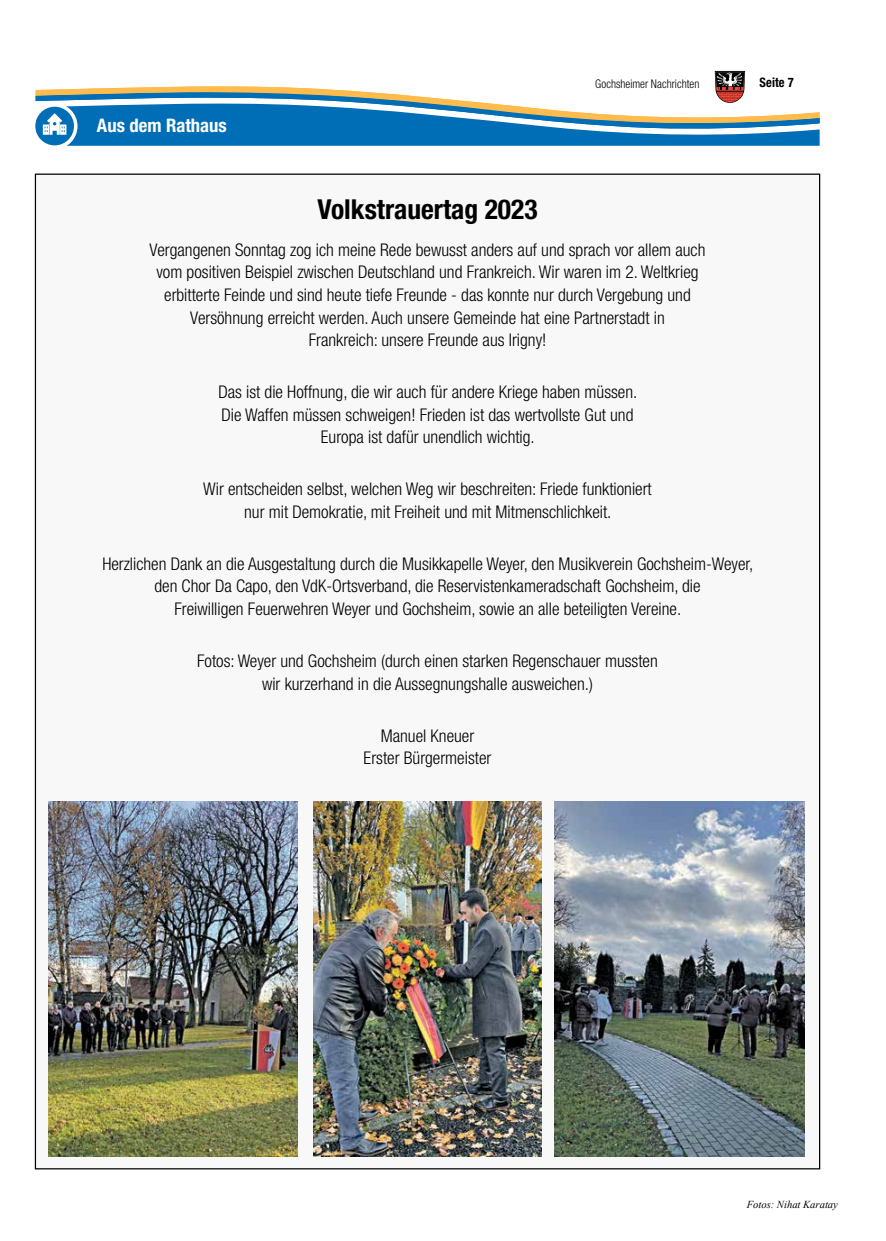
<style>
.page{position:relative;width:886px;height:1241px;background:#fff}
.page>*{position:absolute;margin:0;border:0;box-sizing:border-box;transform-origin:0 0}
.t1{font:700 condensed 27.5px "Helvetica Neue LT Std";color:#000}
.t2{font:700 condensed 18.62px "Helvetica Neue LT Std";color:#fff}
.t3{font:300 condensed 17.5px/22.5px "Helvetica Neue LT Std";color:#000;text-align:center}
.t4{font:700 condensed 13.12px "Helvetica Neue LT Std";letter-spacing:.005em;color:#000;scale:.95 1}
.t5{font:300 condensed 12px "Helvetica Neue LT Std";color:#000;scale:.95 1}
.t6{font:italic 10.62px "Times New Roman";color:#000}
</style>
<div class="page">
<svg style="left:35px;top:71px;width:784px;height:75px"></svg>
<div style="left:35px;top:174px;width:784px;height:994px;background:#f8f8f8"></div>
<img style="left:555px;top:801px;width:249px;height:355px">
<img style="left:49px;top:801px;width:249px;height:355px">
<img style="left:313px;top:801px;width:229px;height:355px">
<p class="t2" style="left:97px;top:114px;width:131px">Aus dem Rathaus</p>
<p class="t5" style="left:595px;top:77px;width:111px">Gochsheimer Nachrichten</p>
<p class="t4" style="left:759px;top:75px;width:37px">Seite 7</p>
<h1 class="t1" style="left:317px;top:193px;width:222px">Volkstrauertag 2023</h1>
<p class="t3" style="left:150px;top:238px;width:557px">Vergangenen Sonntag zog ich meine Rede bewusst anders auf und sprach vor allem auch vom positiven Beispiel zwischen Deutschland und Frankreich. Wir waren im 2. Weltkrieg erbitterte Feinde und sind heute tiefe Freunde - das konnte nur durch Vergebung und Versöhnung erreicht werden. Auch unsere Gemeinde hat eine Partnerstadt in<br>Frankreich: unsere Freunde aus Irigny!</p>
<p class="t3" style="left:218px;top:380px;width:420px">Das ist die Hoffnung, die wir auch für andere Kriege haben müssen.<br>Die Waffen müssen schweigen! Frieden ist das wertvollste Gut und<br>Europa ist dafür unendlich wichtig.</p>
<p class="t3" style="left:203px;top:477px;width:450px">Wir entscheiden selbst, welchen Weg wir beschreiten: Friede funktioniert nur mit Demokratie, mit Freiheit und mit Mitmenschlichkeit.</p>
<p class="t3" style="left:102px;top:552px;width:652px">Herzlichen Dank an die Ausgestaltung durch die Musikkapelle Weyer, den Musikverein Gochsheim-Weyer, den Chor Da Capo, den VdK-Ortsverband, die Reservistenkameradschaft Gochsheim, die<br>Freiwilligen Feuerwehren Weyer und Gochsheim, sowie an alle beteiligten Vereine.</p>
<p class="t3" style="left:197px;top:649px;width:462px">Fotos: Weyer und Gochsheim (durch einen starken Regenschauer mussten wir kurzerhand in die Aussegnungshalle ausweichen.)</p>
<p class="t3" style="left:364px;top:724px;width:129px">Manuel Kneuer<br>Erster Bürgermeister</p>
<p class="t6" style="left:747px;top:1196px;width:93px">Fotos: Nihat Karatay</p>
</div>
